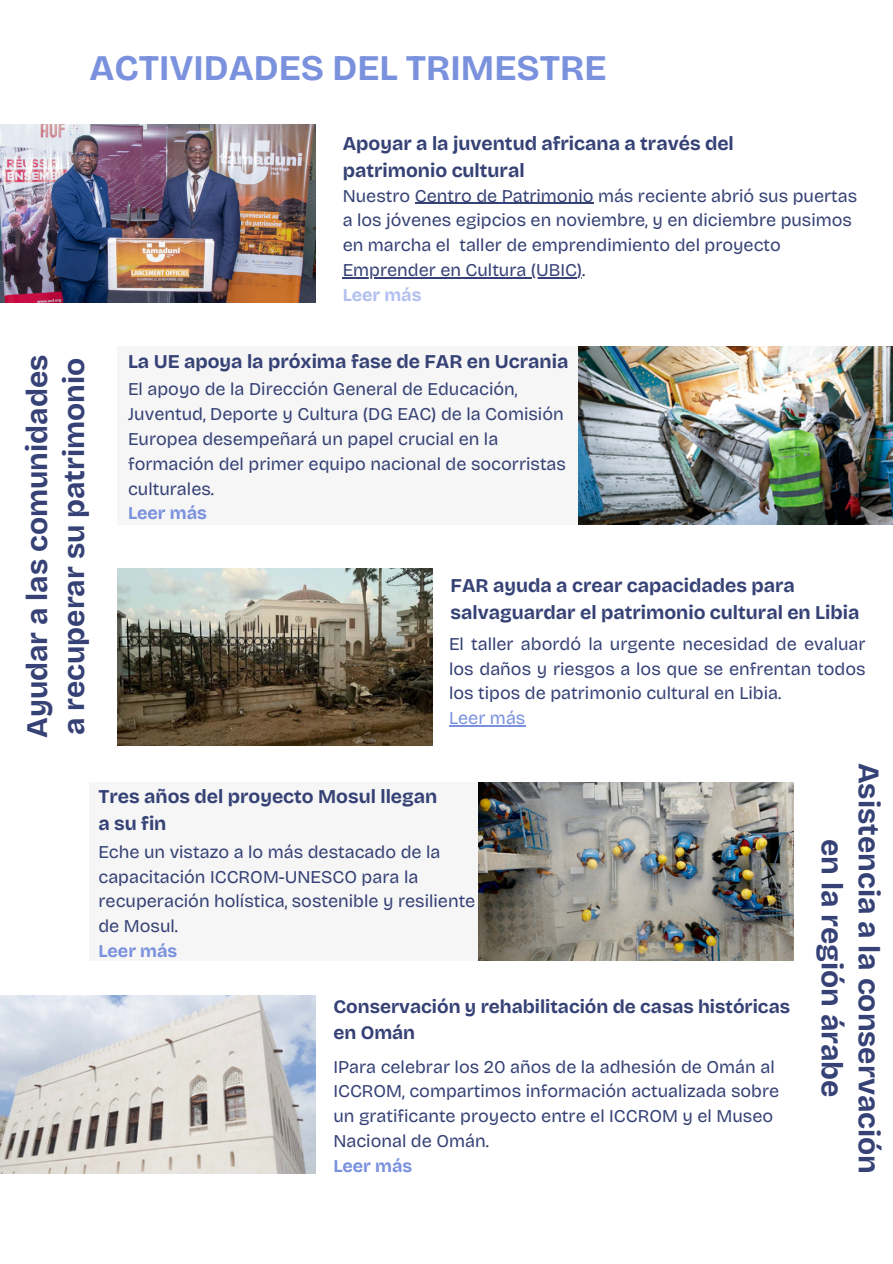
<style>
.page{position:relative;width:893px;height:1264px;background:#fff}
.page>*{position:absolute;margin:0;border:0;box-sizing:border-box;transform-origin:0 0}
.t1{font:700 36px "Bricolage Grotesque";color:#7a91dd}
.t2{font:700 30px/37.2px "Bricolage Grotesque";color:#364276;text-align:center}
.t3{font:700 19.5px/27px "Bricolage Grotesque";color:#364276}
.t4{font:700 19.05px/26.4px "Bricolage Grotesque";color:#364276}
.t5{font:18px/24.8px "Bricolage Grotesque";color:#364276}
.t6{font:700 18px "Bricolage Grotesque";color:#7a91dd}
.t7{font:700 18px "Bricolage Grotesque";color:#b2c0ef}
.t8{font:18px "Bricolage Grotesque";color:#7a91dd}
</style>
<div class="page">
<div style="left:118px;top:346px;width:685px;height:178px;background:#f6f6f6"></div>
<div style="left:89px;top:782px;width:545px;height:178px;background:#f6f6f6"></div>
<img style="left:578px;top:346px;width:314px;height:178px">
<img style="left:478px;top:782px;width:315px;height:178px">
<img style="left:118px;top:568px;width:315px;height:178px">
<img style="left:0;top:124px;width:315px;height:178px">
<img style="left:0;top:995px;width:315px;height:178px">
<hr style="left:415px;top:203px;width:178px;height:1px;background:#364276">
<hr style="left:343px;top:277px;width:234px;height:1px;background:#364276">
<hr style="left:449px;top:725px;width:76px;height:1px;background:#7a91dd">
<h3 class="t1" style="left:89px;top:46px;width:518px">ACTIVIDADES DEL TRIMESTRE</h3>
<p class="t3" style="left:343px;top:130px;width:392px">Apoyar a la juventud africana a través del patrimonio cultural</p>
<p class="t5" style="left:343px;top:183px;width:516px">Nuestro Centro de Patrimonio más reciente abrió sus puertas a los jóvenes egipcios en noviembre, y en diciembre pusimos en marcha el taller de emprendimiento del proyecto</p>
<p class="t5" style="left:343px;top:258px;width:244px">Emprender en Cultura (UBIC).</p>
<p class="t7" style="left:343px;top:284px;width:80px">Leer más</p>
<p class="t2" style="left:19px;top:738px;width:384px;text-align:left;rotate:-90deg">Ayudar a las comunidades a recuperar su patrimonio</p>
<p class="t3" style="left:128px;top:348px;width:442px">La UE apoya la próxima fase de FAR en Ucrania</p>
<h2 class="t5" style="left:128px;top:377px;width:439px">El apoyo de la Dirección General de Educación, Juventud, Deporte y Cultura (DG EAC) de la Comisión Europea desempeñará un papel crucial en la formación del primer equipo nacional de socorristas culturales.</h2>
<h3 class="t6" style="left:128px;top:502px;width:80px">Leer más</h3>
<p class="t3" style="left:450px;top:572px;width:410px">FAR ayuda a crear capacidades para salvaguardar el patrimonio cultural en Libia</p>
<p class="t5" style="left:449px;top:631px;width:418px;text-align:justify">El taller abordó la urgente necesidad de evaluar los daños y riesgos a los que se enfrentan todos los tipos de patrimonio cultural en Libia.</p>
<p class="t8" style="left:449px;top:707px;width:78px">Leer más</p>
<p class="t3" style="left:98px;top:783px;width:340px">Tres años del proyecto Mosul llegan a su fin</p>
<p class="t5" style="left:98px;top:839px;width:378px">Eche un vistazo a lo más destacado de la capacitación ICCROM-UNESCO para la recuperación holística, sostenible y resiliente de Mosul.</p>
<p class="t6" style="left:98px;top:940px;width:80px">Leer más</p>
<h3 class="t4" style="left:333px;top:993px;width:458px">Conservación y rehabilitación de casas históricas en Omán</h3>
<h2 class="t5" style="left:333px;top:1054px;width:447px">IPara celebrar los 20 años de la adhesión de Omán al ICCROM, compartimos información actualizada sobre un gratificante proyecto entre el ICCROM y el Museo Nacional de Omán.</h2>
<p class="t6" style="left:333px;top:1154px;width:80px">Leer más</p>
<h3 class="t2" style="left:887px;top:762px;width:413px;rotate:90deg">Asistencia a la conservación en la región árabe</h3>
</div>
